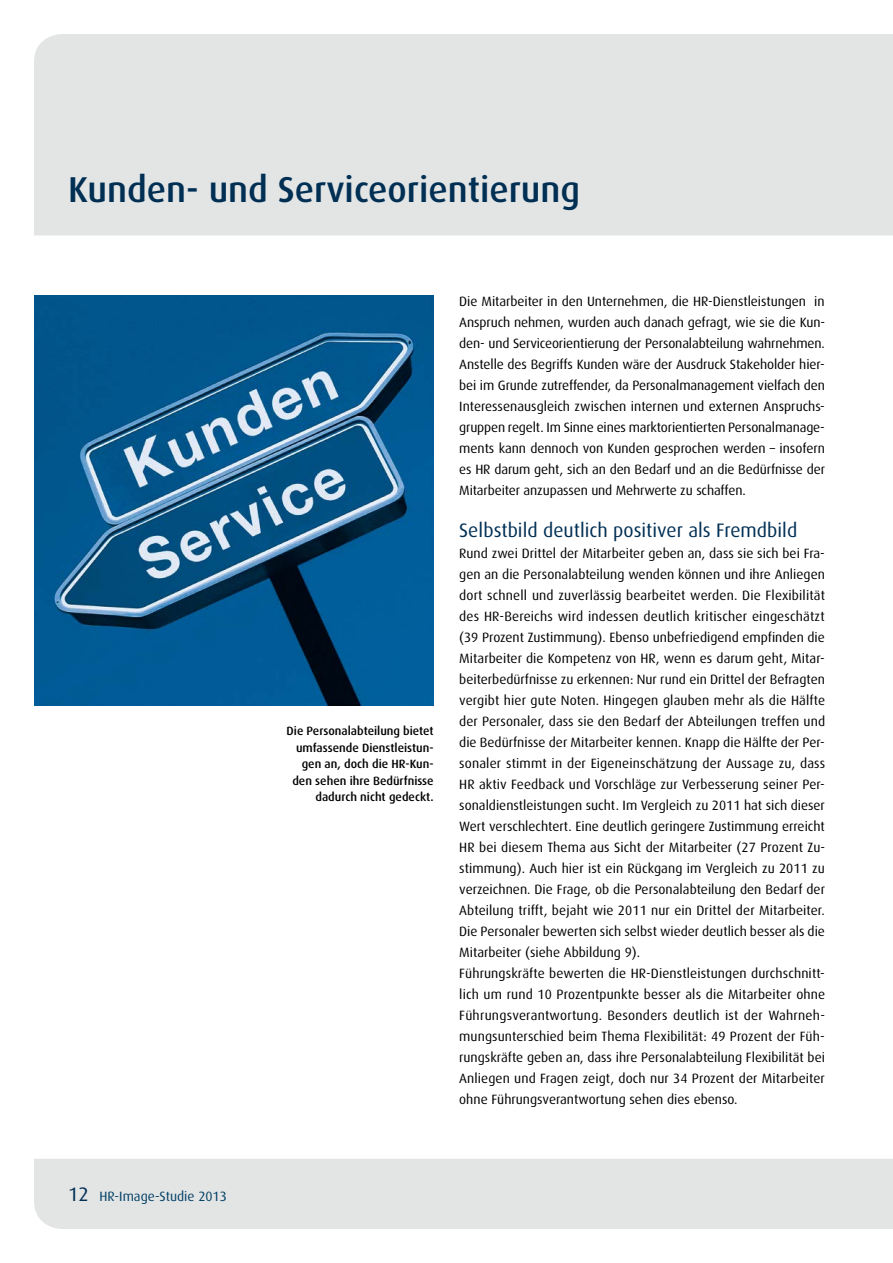
<style>
.page{position:relative;width:893px;height:1263px;background:#fff}
.page>*{position:absolute;margin:0;border:0;box-sizing:border-box;transform-origin:0 0}
.t1{font:500 36px "Dax";color:#002f54}
.t2{font:19.5px "Dax";color:#002f54}
.t3{font:13.5px/21px "Dax";color:#000;text-align:justify}
.t4{font:13.5px "Dax";color:#014067}
.t5{font:500 12px/16.5px "Dax";color:#000;text-align:right}
.s1{font-size:19.5px;color:#002f54}
</style>
<div class="page">
<div style="left:34px;top:1159px;width:859px;height:70px;background:#e3e4e4"></div>
<div style="left:34px;top:34px;width:859px;height:201px;background:#e3e4e4"></div>
<img style="left:34px;top:296px;width:400px;height:409px">
<p class="t1" style="left:68px;top:169px;width:514px">Kunden- und Serviceorientierung</p>
<p class="t4" style="left:68px;top:1188px;width:160px"><span class="s1">12</span> HR-Image-Studie 2013</p>
<p class="t5" style="left:287px;top:723px;width:149px">Die Personalabteilung bietet umfassende Dienstleistun&shy;gen an, doch die HR-Kun&shy;den sehen ihre Bedürfnisse dadurch nicht gedeckt.</p>
<p class="t3" style="left:459px;top:291px;width:367px">Die Mitarbeiter in den Unternehmen, die HR-Dienstleistungen in Anspruch nehmen, wurden auch danach gefragt, wie sie die Kun&shy;den- und Serviceorientierung der Personalabteilung wahrnehmen.<br>Anstelle des Begriffs Kunden wäre der Ausdruck Stakeholder hier&shy;bei im Grunde zutreffender, da Personalmanagement vielfach den Interessenausgleich zwischen internen und externen Anspruchs&shy;gruppen regelt. Im Sinne eines marktorientierten Personalmanage&shy;ments kann dennoch von Kunden gesprochen werden – insofern es HR darum geht, sich an den Bedarf und an die Bedürfnisse der Mitarbeiter anzupassen und Mehrwerte zu schaffen.</p>
<p class="t2" style="left:459px;top:519px;width:339px">Selbstbild deutlich positiver als Fremdbild</p>
<p class="t3" style="left:459px;top:543px;width:367px;text-align:left">Rund zwei Drittel der Mitarbeiter geben an, dass sie sich bei Fra&shy;gen an die Personalabteilung wenden können und ihre Anliegen dort schnell und zuverlässig bearbeitet werden. Die Flexibilität des HR-Bereichs wird indessen deutlich kritischer eingeschätzt (39 Prozent Zustimmung). Ebenso unbefriedigend empfinden die Mitarbeiter die Kompetenz von HR, wenn es darum geht, Mitar&shy;beiterbedürfnisse zu erkennen: Nur rund ein Drittel der Befragten vergibt hier gute Noten. Hingegen glauben mehr als die Hälfte der Personaler, dass sie den Bedarf der Abteilungen treffen und die Bedürfnisse der Mitarbeiter kennen. Knapp die Hälfte der Per&shy;sonaler stimmt in der Eigeneinschätzung der Aussage zu, dass HR aktiv Feedback und Vorschläge zur Verbesserung seiner Per&shy;sonaldienstleistungen sucht. Im Vergleich zu 2011 hat sich dieser Wert verschlechtert. Eine deutlich geringere Zustimmung erreicht HR bei diesem Thema aus Sicht der Mitarbeiter (27 Prozent Zu&shy;stimmung). Auch hier ist ein Rückgang im Vergleich zu 2011 zu verzeichnen. Die Frage, ob die Personalabteilung den Bedarf der Abteilung trifft, bejaht wie 2011 nur ein Drittel der Mitarbeiter.<br>Die Personaler bewerten sich selbst wieder deutlich besser als die Mitarbeiter (siehe Abbildung 9).<br>Führungskräfte bewerten die HR-Dienstleistungen durchschnitt&shy;lich um rund 10 Prozentpunkte besser als die Mitarbeiter ohne Führungsverantwortung. Besonders deutlich ist der Wahrneh&shy;mungsunterschied beim Thema Flexibilität: 49 Prozent der Füh&shy;rungskräfte geben an, dass ihre Personalabteilung Flexibilität bei Anliegen und Fragen zeigt, doch nur 34 Prozent der Mitarbeiter ohne Führungsverantwortung sehen dies ebenso.</p>
</div>
